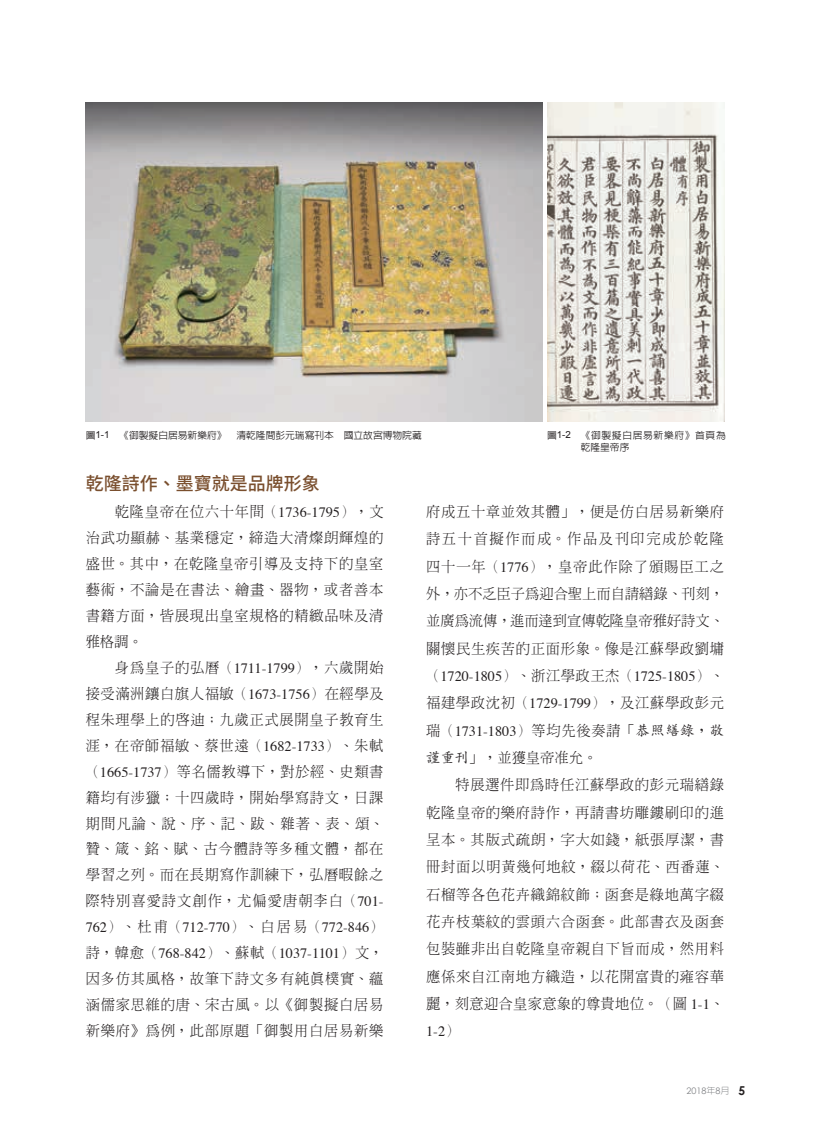
<style>
.page{position:relative;width:825px;height:1140px;background:#fff}
.page>*{position:absolute;margin:0;border:0;box-sizing:border-box;transform-origin:0 0}
.t1{font:500 18px "Noto Sans CJ Ktc";color:#7a4f2e}
.t2{font:300 14.25px/26px "AR Ming B5";letter-spacing:.05em;color:#231f20;text-align:justify}
.t3{font:14.25px/26px "Times";color:#231f20}
.t4{font:500 9.75px "AR Hei B5";color:#231f20}
.t5{font:500 9.75px/12px "AR Hei B5";letter-spacing:.065em;color:#231f20}
.t6{font:9px "Century Gothic";color:#808285}
.s1{font-family:"Arial";font-weight:400}
.s2{font-family:"Times";font-weight:400}
.s3{font-family:"AR Ming B5";font-weight:300}
.s4{font-family:"AR Kai B5";font-weight:500}
.s5{font-family:"AR Hei B5";font-weight:300}
.s6{font-weight:700;font-size:12px;color:#231f20}
</style>
<div class="page">
<img style="left:86px;top:102px;width:456px;height:319px">
<img style="left:547px;top:102px;width:176px;height:319px">
<p class="t4" style="left:86px;top:430px;width:337px">圖<span class="s1">1-1</span> 《御製擬白居易新樂府》　清乾隆間彭元瑞寫刊本　國立故宮博物院藏</p>
<p class="t5" style="left:580px;top:429px;width:146px;text-indent:-34px">圖<span class="s1">1-2</span> 《御製擬白居易新樂府》首頁為乾隆皇帝序</p>
<p class="t1" style="left:86px;top:473px;width:235px">乾隆詩作、墨寶就是品牌形象</p>
<p class="t2" style="left:86px;top:498px;width:299px;text-align:left">　　乾隆皇帝在位六十年間（<span class="s2">1736-1795</span>），文治武功顯赫、基業穩定，締造大清燦朗輝煌的盛世。其中，在乾隆皇帝引導及支持下的皇室藝術，不論是在書法、繪畫、器物，或者善本書籍方面，皆展現出皇室規格的精緻品味及清雅格調。<br>　　身為皇子的弘曆（<span class="s2">1711-1799</span>），六歲開始接受滿洲鑲白旗人福敏（<span class="s2">1673-1756</span>）在經學及程朱理學上的啟迪；九歲正式展開皇子教育生涯，在帝師福敏、蔡世遠（<span class="s2">1682-1733</span>）、朱軾（<span class="s2">1665-1737</span>）等名儒教導下，對於經、史類書籍均有涉獵；十四歲時，開始學寫詩文，日課期間凡論、說、序、記、跋、雜著、表、頌、贊、箴、銘、賦、古今體詩等多種文體，都在學習之列。而在長期寫作訓練下，弘曆暇餘之際特別喜愛詩文創作，尤偏愛唐朝李白（<span class="s2">701-</span></p>
<p class="t3" style="left:86px;top:913px;width:299px">762<span class="s3">）、杜甫（</span>712-770<span class="s3">）、白居易（</span>772-846<span class="s3">）詩，韓愈（</span>768-842<span class="s3">）、蘇軾（</span>1037-1101<span class="s3">）文，</span></p>
<p class="t2" style="left:86px;top:965px;width:299px">因多仿其風格，故筆下詩文多有純真樸實、蘊涵儒家思維的唐、宋古風。以《御製擬白居易新樂府》為例，此部原題「御製用白居易新樂</p>
<p class="t2" style="left:426px;top:498px;width:299px;line-height:27.3px">府成五十章並效其體」，便是仿白居易新樂府詩五十首擬作而成。作品及刊印完成於乾隆四十一年（<span class="s2">1776</span>），皇帝此作除了頒賜臣工之外，亦不乏臣子為迎合聖上而自請繕錄、刊刻，並廣為流傳，進而達到宣傳乾隆皇帝雅好詩文、關懷民生疾苦的正面形象。像是江蘇學政劉墉</p>
<p class="t3" style="left:426px;top:662px;width:299px"><span class="s3">（</span>1720-1805<span class="s3">）、浙江學政王杰（</span>1725-1805<span class="s3">）、</span></p>
<p class="t2" style="left:426px;top:689px;width:299px;line-height:27.3px;text-align:left">福建學政沈初（<span class="s2">1729-1799</span>），及江蘇學政彭元瑞（<span class="s2">1731-1803</span>）等均先後奏請「<span class="s4">恭照繕錄，敬謹重刊</span>」，並獲皇帝准允。<br>　　特展選件即為時任江蘇學政的彭元瑞繕錄乾隆皇帝的樂府詩作，再請書坊雕鏤刷印的進呈本。其版式疏朗，字大如錢，紙張厚潔，書冊封面以明黃幾何地紋，綴以荷花、西番蓮、石榴等各色花卉織錦紋飾；函套是綠地萬字綴花卉枝葉紋的雲頭六合函套。此部書衣及函套包裝雖非出自乾隆皇帝親自下旨而成，然用料應係來自江南地方織造，以花開富貴的雍容華麗，刻意迎合皇家意象的尊貴地位。（圖 <span class="s2">1-1</span>、</p>
<p class="t3" style="left:426px;top:1017px;width:35px">1-2<span class="s3">）</span></p>
<p class="t6" style="left:686px;top:1085px;width:60px">2018<span class="s5">年</span>8<span class="s5">月</span> <span class="s6">5</span></p>
</div>
